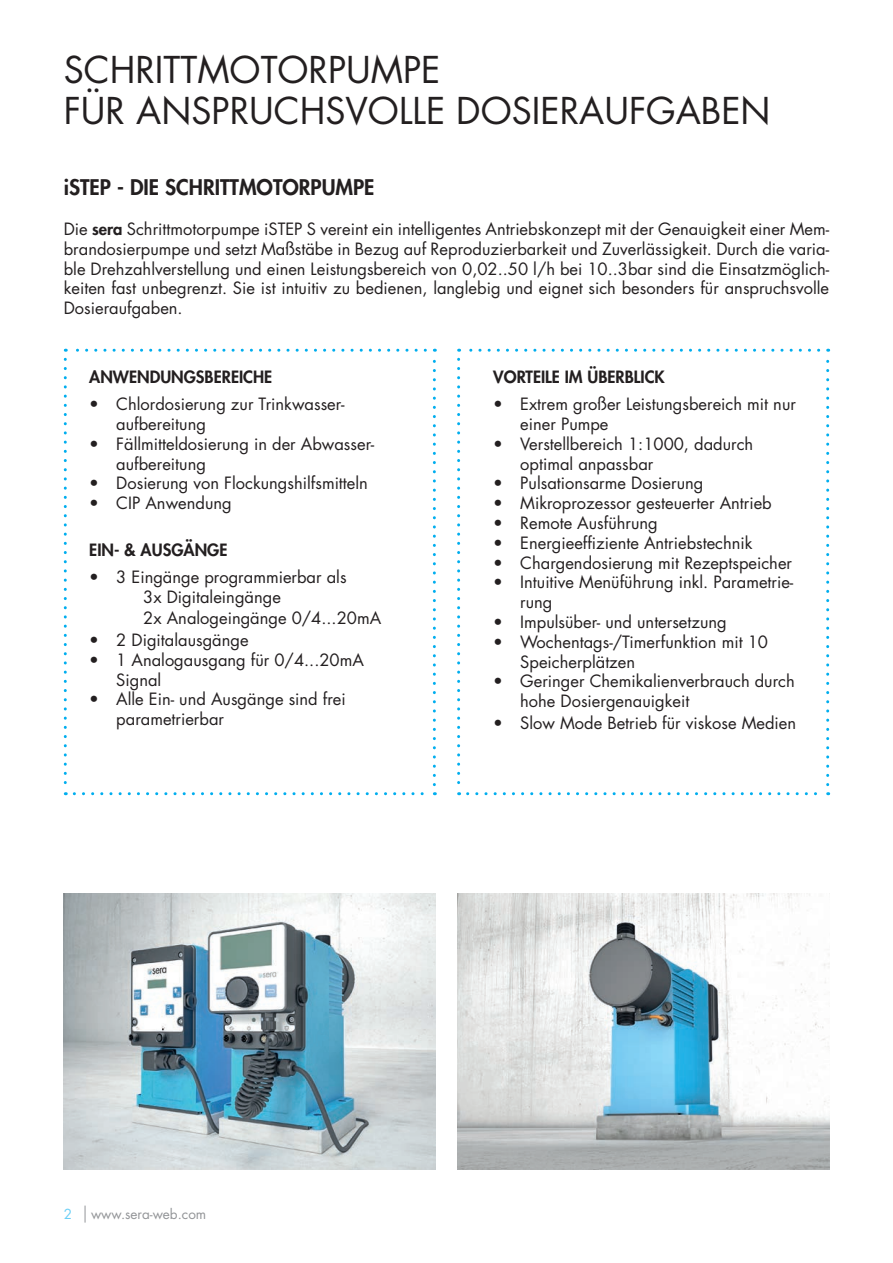
<style>
.page{position:relative;width:893px;height:1263px;background:#fff}
.page>*{position:absolute;margin:0;border:0;box-sizing:border-box;transform-origin:0 0}
.t1{font:36px/40.5px "Futura";color:#231f20}
.t2{font:800 21px "Futura";color:#231f20}
.t3{font:16.5px/19.8px "Futura";color:#231f20}
.t4{font:800 16.5px "Futura";color:#231f20}
.t5{font:13.5px "Futura";color:#939598}
.t6{font:13.5px "Futura";color:#6bcff6}
.s1{font-weight:800}
</style>
<div class="page">
<svg style="left:85px;top:1205px;width:1px;height:17px"></svg>
<svg style="left:64px;top:359px;width:3px;height:436px"></svg>
<svg style="left:74px;top:792px;width:361px;height:3px"></svg>
<svg style="left:433px;top:349px;width:3px;height:436px"></svg>
<svg style="left:65px;top:349px;width:360px;height:3px"></svg>
<svg style="left:457px;top:359px;width:3px;height:436px"></svg>
<svg style="left:468px;top:792px;width:361px;height:3px"></svg>
<svg style="left:826px;top:349px;width:3px;height:436px"></svg>
<svg style="left:459px;top:349px;width:360px;height:3px"></svg>
<img style="left:457px;top:893px;width:372px;height:276px">
<img style="left:64px;top:893px;width:372px;height:276px">
<h1 class="t1" style="left:64px;top:49px;width:708px">SCHRITTMOTORPUMPE<br>FÜR ANSPRUCHSVOLLE DOSIERAUFGABEN</h1>
<p class="t2" style="left:64px;top:174px;width:312px">iSTEP - DIE SCHRITTMOTORPUMPE</p>
<p class="t3" style="left:64px;top:219px;width:767px;text-align:justify">Die <span class="s1">sera</span> Schrittmotorpumpe iSTEP S vereint ein intelligentes Antriebskonzept mit der Genauigkeit einer Mem&shy;brandosierpumpe und setzt Maßstäbe in Bezug auf Reproduzierbarkeit und Zuverlässigkeit. Durch die varia&shy;ble Drehzahlverstellung und einen Leistungsbereich von 0,02..50 l/h bei 10..3bar sind die Einsatzmöglich&shy;keiten fast unbegrenzt. Sie ist intuitiv zu bedienen, langlebig und eignet sich besonders für anspruchsvolle Dosieraufgaben.</p>
<p class="t4" style="left:89px;top:366px;width:185px">ANWENDUNGSBEREICHE</p>
<p class="t3" style="left:116px;top:394px;width:230px;text-indent:-27px">• Chlordosierung zur Trinkwasser&shy;aufbereitung</p>
<p class="t3" style="left:116px;top:433px;width:260px;text-indent:-27px">• Fällmitteldosierung in der Abwasser&shy;aufbereitung</p>
<p class="t3" style="left:89px;top:473px;width:280px">• Dosierung von Flockungshilfsmitteln</p>
<p class="t3" style="left:89px;top:493px;width:144px">• CIP Anwendung</p>
<p class="t4" style="left:89px;top:539px;width:140px">EIN- &amp; AUSGÄNGE</p>
<p class="t3" style="left:143px;top:567px;width:205px;text-indent:-54px">• 3 Eingänge programmierbar als<br>3x Digitaleingänge</p>
<p class="t3" style="left:143px;top:608px;width:239px">2x Analogeingänge 0/4...20mA</p>
<p class="t3" style="left:89px;top:630px;width:161px">• 2 Digitalausgänge</p>
<p class="t3" style="left:116px;top:649px;width:249px;text-indent:-27px">• 1 Analogausgang für 0/4...20mA<br>Signal</p>
<p class="t3" style="left:116px;top:689px;width:231px;text-indent:-27px">• Alle Ein- und Ausgänge sind frei parametrierbar</p>
<p class="t4" style="left:493px;top:366px;width:173px">VORTEILE IM ÜBERBLICK</p>
<p class="t3" style="left:520px;top:394px;width:277px;text-indent:-27px">• Extrem großer Leistungsbereich mit nur einer Pumpe</p>
<p class="t3" style="left:520px;top:433px;width:234px;text-indent:-27px">• Verstellbereich 1:1000, dadurch optimal anpassbar</p>
<p class="t3" style="left:493px;top:473px;width:212px">• Pulsationsarme Dosierung</p>
<p class="t3" style="left:493px;top:493px;width:280px">• Mikroprozessor gesteuerter Antrieb</p>
<p class="t3" style="left:493px;top:513px;width:166px">• Remote Ausführung</p>
<p class="t3" style="left:493px;top:532px;width:261px">• Energieeffiziente Antriebstechnik</p>
<p class="t3" style="left:493px;top:552px;width:300px">• Chargendosierung mit Rezeptspeicher</p>
<p class="t3" style="left:520px;top:572px;width:275px;text-indent:-27px">• Intuitive Menüführung inkl. Parametrie&shy;rung</p>
<p class="t3" style="left:493px;top:612px;width:235px">• Impulsüber- und untersetzung</p>
<p class="t3" style="left:520px;top:631px;width:249px;text-indent:-27px">• Wochentags-/Timerfunktion mit 10<br>Speicherplätzen</p>
<p class="t3" style="left:520px;top:671px;width:276px;text-indent:-27px">• Geringer Chemikalienverbrauch durch hohe Dosiergenauigkeit</p>
<p class="t3" style="left:493px;top:712px;width:304px">• Slow Mode Betrieb für viskose Medien</p>
<p class="t6" style="left:64px;top:1205px;width:10px">2</p>
<p class="t5" style="left:91px;top:1205px;width:117px">www.sera-web.com</p>
</div>
